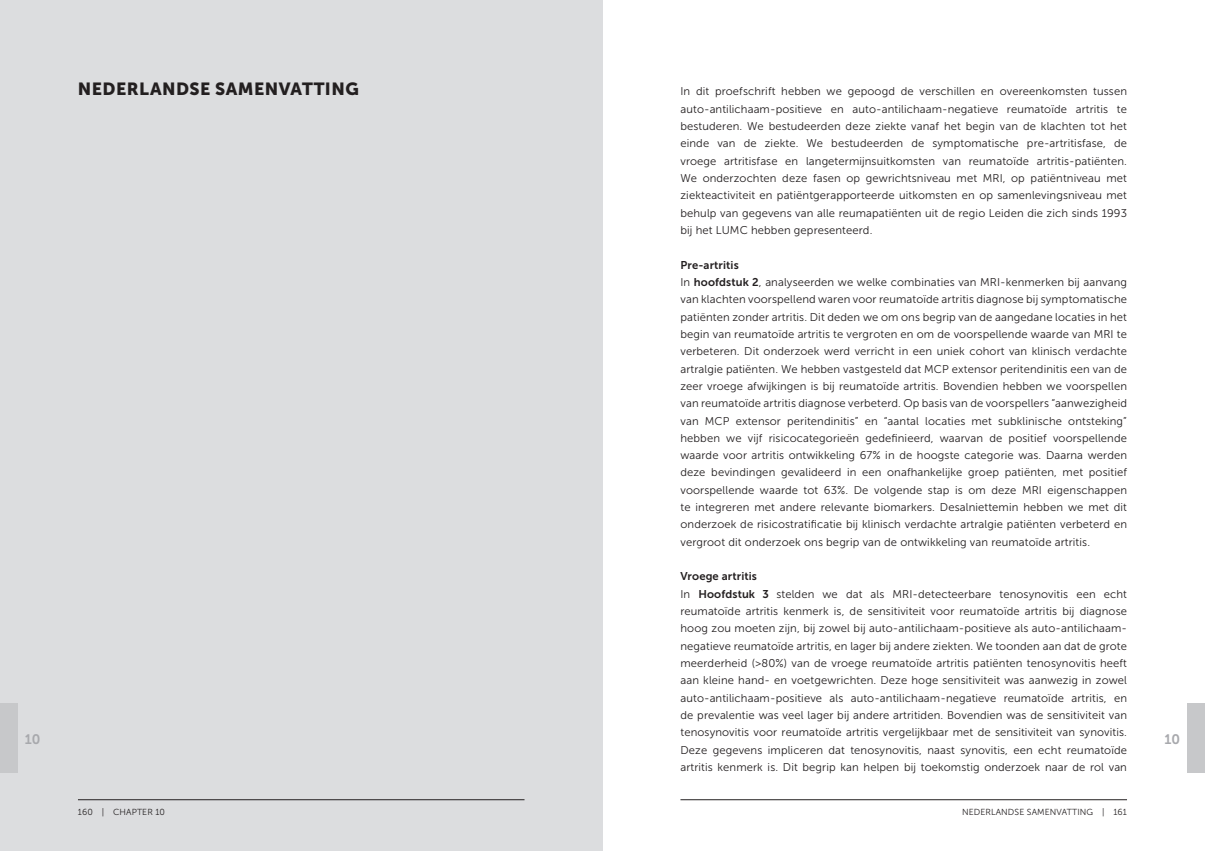
<style>
.page{position:relative;width:1205px;height:851px;background:#fff}
.page>*{position:absolute;margin:0;border:0;box-sizing:border-box;transform-origin:0 0}
.Kop_1{font:17.5px "Museo Sans 900";letter-spacing:.025em;color:#231f20}
.t1{font:13.75px "Museo Sans 700";color:#a8a9ad}
.Normaal__web{font:11.25px/17.2px "Museo Sans 300";letter-spacing:.01em;color:#231f20;text-align:justify}
.Kop_2{font:11.25px "Museo Sans 700";letter-spacing:.01em;color:#231f20}
.t2{font:8.75px "Museo Sans 300";letter-spacing:.01em;color:#231f20}
.s1{font-family:"Museo Sans 700"}
</style>
<div class="page">
<div style="left:0;top:0;width:602px;height:850px;background:#dcdddf"></div>
<hr style="left:78px;top:799px;width:446px;height:1px;background:#231f20">
<hr style="left:680px;top:799px;width:447px;height:1px;background:#231f20">
<div style="left:0;top:703px;width:18px;height:69px;background:#c7c8ca"></div>
<div style="left:1187px;top:703px;width:18px;height:69px;background:#c7c8ca"></div>
<p class="Kop_1" style="left:78px;top:79px;width:282px">NEDERLANDSE SAMENVATTING</p>
<p class="Normaal__web" style="left:680px;top:83px;width:448px">In dit proefschrift hebben we gepoogd de verschillen en overeenkomsten tussen auto-antilichaam-positieve en auto-antilichaam-negatieve reumatoïde artritis te bestuderen. We bestudeerden deze ziekte vanaf het begin van de klachten tot het einde van de ziekte. We bestudeerden de symptomatische pre-artritisfase, de vroege artritisfase en langetermijnsuitkomsten van reumatoïde artritis-patiënten.<br>We onderzochten deze fasen op gewrichtsniveau met MRI, op patiëntniveau met ziekteactiviteit en patiëntgerapporteerde uitkomsten en op samenlevingsniveau met behulp van gegevens van alle reumapatiënten uit de regio Leiden die zich sinds 1993 bij het LUMC hebben gepresenteerd.</p>
<p class="Kop_2" style="left:680px;top:258px;width:60px">Pre-artritis</p>
<p class="Normaal__web" style="left:680px;top:273px;width:448px">In <span class="s1">hoofdstuk 2</span>, analyseerden we welke combinaties van MRI-kenmerken bij aanvang van klachten voorspellend waren voor reumatoïde artritis diagnose bij symptomatische patiënten zonder artritis. Dit deden we om ons begrip van de aangedane locaties in het begin van reumatoïde artritis te vergroten en om de voorspellende waarde van MRI te verbeteren. Dit onderzoek werd verricht in een uniek cohort van klinisch verdachte artralgie patiënten. We hebben vastgesteld dat MCP extensor peritendinitis een van de zeer vroege afwijkingen is bij reumatoïde artritis. Bovendien hebben we voorspellen van reumatoïde artritis diagnose verbeterd. Op basis van de voorspellers “aanwezigheid van MCP extensor peritendinitis” en “aantal locaties met subklinische ontsteking” hebben we vijf risicocategorieën gedefinieerd, waarvan de positief voorspellende waarde voor artritis ontwikkeling 67% in de hoogste categorie was. Daarna werden deze bevindingen gevalideerd in een onafhankelijke groep patiënten, met positief voorspellende waarde tot 63%. De volgende stap is om deze MRI eigenschappen te integreren met andere relevante biomarkers. Desalniettemin hebben we met dit onderzoek de risicostratificatie bij klinisch verdachte artralgie patiënten verbeterd en vergroot dit onderzoek ons begrip van de ontwikkeling van reumatoïde artritis.</p>
<p class="Kop_2" style="left:680px;top:570px;width:78px">Vroege artritis</p>
<p class="Normaal__web" style="left:680px;top:585px;width:448px">In <span class="s1">Hoofdstuk 3</span> stelden we dat als MRI-detecteerbare tenosynovitis een echt reumatoïde artritis kenmerk is, de sensitiviteit voor reumatoïde artritis bij diagnose hoog zou moeten zijn, bij zowel bij auto-antilichaam-positieve als auto-antilichaam&shy;negatieve reumatoïde artritis, en lager bij andere ziekten. We toonden aan dat de grote meerderheid (&gt;80%) van de vroege reumatoïde artritis patiënten tenosynovitis heeft aan kleine hand- en voetgewrichten. Deze hoge sensitiviteit was aanwezig in zowel auto-antilichaam-positieve als auto-antilichaam-negatieve reumatoïde artritis, en de prevalentie was veel lager bij andere artritiden. Bovendien was de sensitiviteit van tenosynovitis voor reumatoïde artritis vergelijkbaar met de sensitiviteit van synovitis.<br>Deze gegevens impliceren dat tenosynovitis, naast synovitis, een echt reumatoïde artritis kenmerk is. Dit begrip kan helpen bij toekomstig onderzoek naar de rol van</p>
<p class="t1" style="left:25px;top:731px;width:17px">10</p>
<p class="t1" style="left:1164px;top:731px;width:17px">10</p>
<p class="t2" style="left:78px;top:807px;width:89px">160 | CHAPTER 10</p>
<p class="t2" style="left:962px;top:807px;width:166px">NEDERLANDSE SAMENVATTING | 161</p>
</div>
